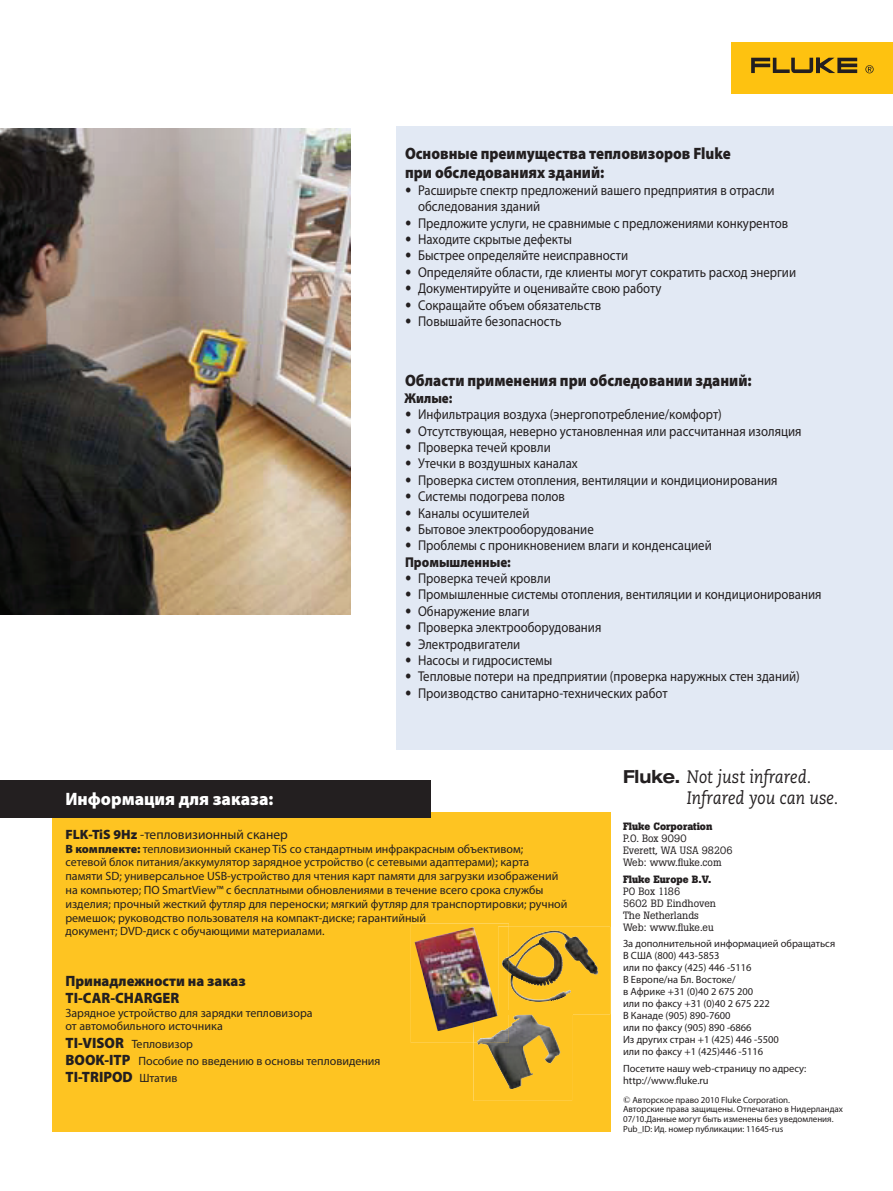
<style>
.page{position:relative;width:893px;height:1191px;background:#fff}
.page>*{position:absolute;margin:0;border:0;box-sizing:border-box;transform-origin:0 0}
.t1{font:italic 18px/20.7px "Caecilia LT Std";color:#231f20;scale:.9 1}
.t2{font:900 18px "Myriad Pro";color:#fff;scale:.96 1}
.t3{font:900 16.5px/19px "Myriad Pro";color:#231f20;scale:.9 1}
.t4{font:900 15px/17.2px "Myriad Pro";color:#231f20;scale:.96 1}
.t5{font:14.25px/16.4px "Myriad Pro";color:#231f20;scale:.9 1}
.t6{font:900 14.25px "Myriad Pro";color:#231f20;scale:.9 1}
.t7{font:13.5px "Myriad Pro";color:#231f20}
.t8{font:12px/13.8px "Myriad Pro";color:#231f20}
.t9{font:10.5px/12px "Myriad Pro";color:#231f20}
.t10{font:10.5px/12px "Boton";color:#231f20}
.t11{font:700 10.5px "Boton";color:#231f20}
.t12{font:9px/9.8px "Myriad Pro";color:#231f20}
.s1{font-family:"Frutiger CE";font-weight:300}
.s2{font-weight:900}
.s3{font-weight:900;font-size:15px}
.s4{font-weight:400;font-size:12px}
.s5{font-family:"Helvetica Neue LT Std";font-weight:700;font-style:normal;font-stretch:expanded}
.s6{font-family:"Boton"}
</style>
<div class="page">
<div style="left:731px;top:43px;width:162px;height:51px;background:#fec210"></div>
<svg style="left:751px;top:58px;width:106px;height:15px"></svg>
<svg style="left:865px;top:65px;width:9px;height:8px"></svg>
<div style="left:52px;top:812px;width:559px;height:320px;background:#fec422"></div>
<div style="left:0;top:780px;width:431px;height:38px;background:#231f20"></div>
<img style="left:563px;top:943px;width:36px;height:55px">
<img style="left:509px;top:936px;width:54px;height:66px">
<img style="left:477px;top:1014px;width:84px;height:75px">
<img style="left:411px;top:923px;width:98px;height:119px">
<img style="left:498px;top:926px;width:11px;height:84px">
<img style="left:500px;top:956px;width:9px;height:16px">
<img style="left:474px;top:1014px;width:35px;height:28px">
<svg style="left:498px;top:1010px;width:11px;height:4px"></svg>
<img style="left:477px;top:1027px;width:32px;height:15px">
<img style="left:415px;top:927px;width:83px;height:104px">
<div style="left:396px;top:126px;width:497px;height:624px;background:#e2e9f4"></div>
<img style="left:0;top:129px;width:351px;height:486px">
<p class="t3" style="left:405px;top:146px;width:363px">Основные преимущества тепловизоров Fluke при обследованиях зданий:</p>
<p class="t5" style="left:418px;top:183px;width:398px;text-indent:-13px"><span class="s1">•</span> Расширьте спектр предложений вашего предприятия в отрасли обследования зданий</p>
<p class="t5" style="left:405px;top:216px;width:427px"><span class="s1">•</span> Предложите услуги, не сравнимые с предложениями конкурентов</p>
<p class="t5" style="left:405px;top:232px;width:187px"><span class="s1">•</span> Находите скрытые дефекты</p>
<p class="t5" style="left:405px;top:248px;width:249px"><span class="s1">•</span> Быстрее определяйте неисправности</p>
<p class="t5" style="left:405px;top:265px;width:436px"><span class="s1">•</span> Определяйте области, где клиенты могут сократить расход энергии</p>
<p class="t5" style="left:405px;top:281px;width:286px"><span class="s1">•</span> Документируйте и оценивайте свою работу</p>
<p class="t5" style="left:405px;top:298px;width:219px"><span class="s1">•</span> Сокращайте объем обязательств</p>
<p class="t5" style="left:405px;top:314px;width:175px"><span class="s1">•</span> Повышайте безопасность</p>
<p class="t3" style="left:405px;top:372px;width:387px">Области применения при обследовании зданий:</p>
<p class="t6" style="left:405px;top:392px;width:55px">Жилые:</p>
<p class="t5" style="left:405px;top:407px;width:353px"><span class="s1">•</span> Инфильтрация воздуха (энергопотребление/комфорт)</p>
<p class="t5" style="left:405px;top:424px;width:442px"><span class="s1">•</span> Отсутствующая, неверно установленная или рассчитанная изоляция</p>
<p class="t5" style="left:405px;top:440px;width:163px"><span class="s1">•</span> Проверка течей кровли</p>
<p class="t5" style="left:405px;top:456px;width:193px"><span class="s1">•</span> Утечки в воздушных каналах</p>
<p class="t5" style="left:405px;top:473px;width:415px"><span class="s1">•</span> Проверка систем отопления, вентиляции и кондиционирования</p>
<p class="t5" style="left:405px;top:489px;width:179px"><span class="s1">•</span> Системы подогрева полов</p>
<p class="t5" style="left:405px;top:505px;width:140px"><span class="s1">•</span> Каналы осушителей</p>
<p class="t5" style="left:405px;top:522px;width:211px"><span class="s1">•</span> Бытовое электрооборудование</p>
<p class="t5" style="left:405px;top:538px;width:342px"><span class="s1">•</span> Проблемы с проникновением влаги и конденсацией<br><span class="s2">Промышленные:</span></p>
<p class="t5" style="left:405px;top:571px;width:163px"><span class="s1">•</span> Проверка течей кровли</p>
<p class="t5" style="left:405px;top:587px;width:464px"><span class="s1">•</span> Промышленные системы отопления, вентиляции и кондиционирования</p>
<p class="t5" style="left:405px;top:604px;width:140px"><span class="s1">•</span> Обнаружение влаги</p>
<p class="t5" style="left:405px;top:620px;width:220px"><span class="s1">•</span> Проверка электрооборудования</p>
<p class="t5" style="left:405px;top:637px;width:130px"><span class="s1">•</span> Электродвигатели</p>
<p class="t5" style="left:405px;top:653px;width:165px"><span class="s1">•</span> Насосы и гидросистемы</p>
<p class="t5" style="left:405px;top:669px;width:440px"><span class="s1">•</span> Тепловые потери на предприятии (проверка наружных стен зданий)</p>
<p class="t5" style="left:405px;top:686px;width:293px"><span class="s1">•</span> Производство санитарно-технических работ</p>
<p class="t2" style="left:65px;top:792px;width:218px">Информация для заказа:</p>
<p class="t7" style="left:65px;top:829px;width:224px"><span class="s2">FLK-TiS 9Hz</span> -тепловизионный сканер</p>
<p class="t8" style="left:65px;top:842px;width:503px"><span class="s2">В комплекте:</span> тепловизионный сканер TiS со стандартным инфракрасным объективом; сетевой блок питания/аккумулятор зарядное устройство (с сетевыми адаптерами); карта памяти SD; универсальное USB-устройство для чтения карт памяти для загрузки изображений на компьютер; ПО SmartView™ с бесплатными обновлениями в течение всего срока службы изделия; прочный жесткий футляр для переноски; мягкий футляр для транспортировки; ручной ремешок; руководство пользователя на компакт-диске; гарантийный<br>документ; DVD-диск с обучающими материалами.</p>
<p class="t4" style="left:65px;top:973px;width:189px">Принадлежности на заказ<br>TI-CAR-CHARGER</p>
<p class="t8" style="left:65px;top:1006px;width:249px">Зарядное устройство для зарядки тепловизора от автомобильного источника</p>
<p class="t8" style="left:65px;top:1036px;width:317px;line-height:17.2px"><span class="s3">TI-VISOR</span> Тепловизор<br><span class="s3">BOOK-ITP</span> Пособие по введению в основы тепловидения</p>
<p class="t4" style="left:65px;top:1069px;width:118px">TI-TRIPOD <span class="s4">Штатив</span></p>
<p class="t1" style="left:687px;top:768px;width:170px;text-indent:-64px"><span class="s5">Fluke.</span> Not just infrared.<br>Infrared you can use.</p>
<p class="t11" style="left:623px;top:823px;width:91px">Fluke Corporation</p>
<p class="t10" style="left:623px;top:833px;width:111px">P.O. Box 9090<br>Everett, WA USA 98206<br>Web: www.fluke.com</p>
<p class="t11" style="left:623px;top:875px;width:90px">Fluke Europe B.V.</p>
<p class="t10" style="left:623px;top:886px;width:94px">PO Box 1186<br>5602 BD Eindhoven<br>The Netherlands<br>Web: www.fluke.eu</p>
<p class="t9" style="left:623px;top:938px;width:214px">За дополнительной информацией обращаться<br>В США (800) 443-5853<br>или по факсу (425) 446 -5116<br>В Европе/на Бл. Востоке/<br>в Африке +31 (0)40 2 675 200<br>или по факсу +31 (0)40 2 675 222<br>В Канаде (905) 890-7600<br>или по факсу (905) 890 -6866<br>Из других стран +1 (425) 446 -5500<br>или по факсу +1 (425)446 -5116</p>
<p class="t9" style="left:623px;top:1063px;width:185px">Посетите нашу web-страницу по адресу: http://www.fluke.ru</p>
<p class="t12" style="left:623px;top:1095px;width:221px"><span class="s6">©</span> Авторское право 2010 Fluke Corporation.<br>Авторские права защищены. Отпечатано в Нидерландах 07/10.Данные могут быть изменены без уведомления.<br>Pub_ID: Ид. номер публикации: 11645-rus</p>
</div>
